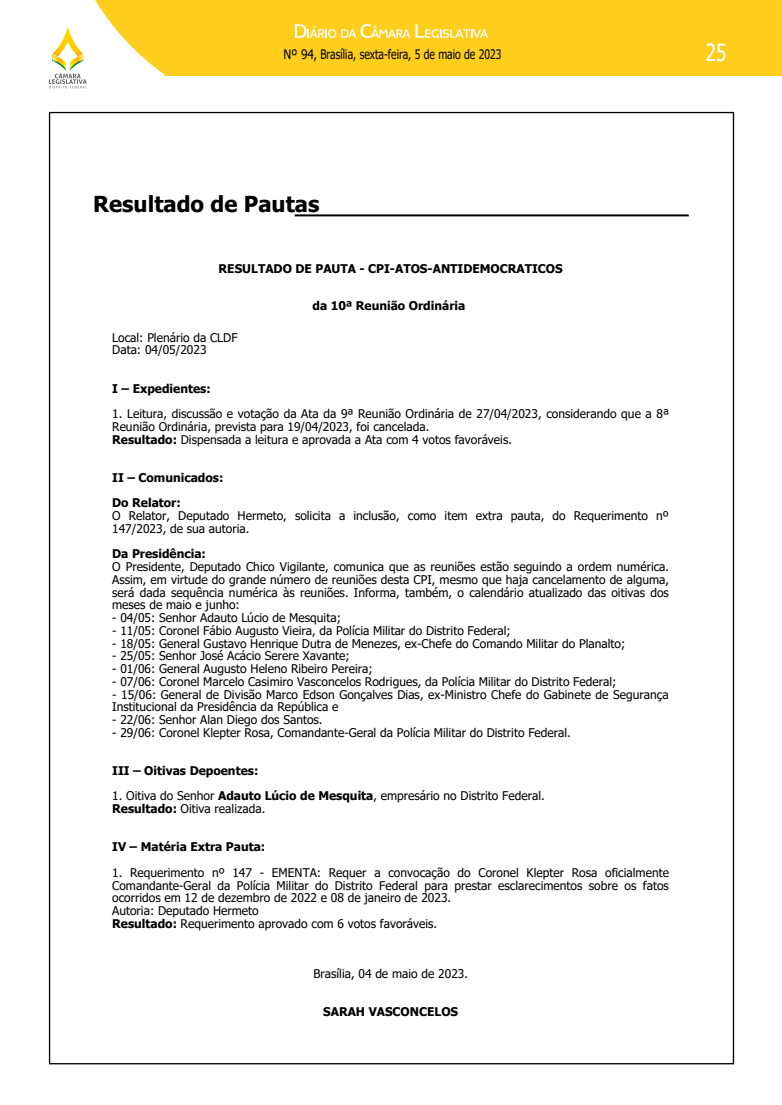
<style>
.page{position:relative;width:782px;height:1105px;background:#fff}
.page>*{position:absolute;margin:0;border:0;box-sizing:border-box;transform-origin:0 0}
.t1{font:23.6px "Tahoma";color:#fff;scale:.8 1}
.t2{font:700 22px "Tahoma";color:#000}
.t3{font:13.1px "Tahoma";color:#000;scale:.9 1}
.t4{font:12px/12.7px "Tahoma";color:#000}
.t5{font:700 12px/25.5px "Tahoma";color:#000}
.s1{font-weight:700}
</style>
<div class="page">
<div style="left:0;top:0;width:781px;height:75px;background:#ffcd1c"></div>
<svg style="left:0;top:0;width:165px;height:89px"></svg>
<svg style="left:295px;top:24px;width:193px;height:14px"></svg>
<hr style="left:294px;top:214px;width:394px;height:2px;background:#000">
<p class="t3" style="left:283px;top:46px;width:244px">Nº 94, Brasília, sexta-feira, 5 de maio de 2023</p>
<h1 class="t1" style="left:705px;top:36px;width:27px">25</h1>
<h2 class="t2" style="left:93px;top:188px;width:228px">Resultado de Pautas</h2>
<p class="t5" style="left:218px;top:256px;width:345px">RESULTADO DE PAUTA - CPI-ATOS-ANTIDEMOCRATICOS</p>
<p class="t5" style="left:312px;top:294px;width:154px">da 10ª Reunião Ordinária</p>
<p class="t4" style="left:112px;top:332px;width:127px">Local: Plenário da CLDF<br>Data: 04/05/2023</p>
<p class="t5" style="left:112px;top:376px;width:100px">I – Expedientes:</p>
<p class="t4" style="left:112px;top:408px;width:558px">1. Leitura, discussão e votação da Ata da 9ª Reunião Ordinária de 27/04/2023, considerando que a 8ª<br>Reunião Ordinária, prevista para 19/04/2023, foi cancelada.<br><span class="s1">Resultado:</span> Dispensada a leitura e aprovada a Ata com 4 votos favoráveis.</p>
<p class="t5" style="left:112px;top:465px;width:113px">II – Comunicados:<br>Do Relator:</p>
<p class="t4" style="left:112px;top:510px;width:557px">O Relator, Deputado Hermeto, solicita a inclusão, como item extra pauta, do Requerimento nº<br>147/2023, de sua autoria.</p>
<p class="t5" style="left:112px;top:542px;width:95px">Da Presidência:</p>
<p class="t4" style="left:112px;top:561px;width:558px;text-align:justify">O Presidente, Deputado Chico Vigilante, comunica que as reuniões estão seguindo a ordem numérica.<br>Assim, em virtude do grande número de reuniões desta CPI, mesmo que haja cancelamento de alguma, será dada sequência numérica às reuniões. Informa, também, o calendário atualizado das oitivas dos meses de maio e junho:</p>
<p class="t4" style="left:112px;top:612px;width:230px">- 04/05: Senhor Adauto Lúcio de Mesquita;</p>
<p class="t4" style="left:112px;top:625px;width:400px">- 11/05: Coronel Fábio Augusto Vieira, da Polícia Militar do Distrito Federal;</p>
<p class="t4" style="left:112px;top:637px;width:514px">- 18/05: General Gustavo Henrique Dutra de Menezes, ex-Chefe do Comando Militar do Planalto;</p>
<p class="t4" style="left:112px;top:650px;width:239px">- 25/05: Senhor José Acácio Serere Xavante;</p>
<p class="t4" style="left:112px;top:663px;width:262px">- 01/06: General Augusto Heleno Ribeiro Pereira;</p>
<p class="t4" style="left:112px;top:676px;width:505px">- 07/06: Coronel Marcelo Casimiro Vasconcelos Rodrigues, da Polícia Militar do Distrito Federal;</p>
<p class="t4" style="left:112px;top:688px;width:557px">- 15/06: General de Divisão Marco Edson Gonçalves Dias, ex-Ministro Chefe do Gabinete de Segurança<br>Institucional da Presidência da República e</p>
<p class="t4" style="left:112px;top:714px;width:212px">- 22/06: Senhor Alan Diego dos Santos.</p>
<p class="t4" style="left:112px;top:727px;width:460px">- 29/06: Coronel Klepter Rosa, Comandante-Geral da Polícia Militar do Distrito Federal.</p>
<p class="t5" style="left:112px;top:758px;width:148px">III – Oitivas Depoentes:</p>
<p class="t4" style="left:112px;top:790px;width:434px">1. Oitiva do Senhor <span class="s1">Adauto Lúcio de Mesquita</span>, empresário no Distrito Federal.<br><span class="s1">Resultado:</span> Oitiva realizada.</p>
<p class="t5" style="left:112px;top:835px;width:154px">IV – Matéria Extra Pauta:</p>
<p class="t4" style="left:112px;top:867px;width:558px">1. Requerimento nº 147 - EMENTA: Requer a convocação do Coronel Klepter Rosa oficialmente Comandante-Geral da Polícia Militar do Distrito Federal para prestar esclarecimentos sobre os fatos ocorridos em 12 de dezembro de 2022 e 08 de janeiro de 2023.<br>Autoria: Deputado Hermeto<br><span class="s1">Resultado:</span> Requerimento aprovado com 6 votos favoráveis.</p>
<p class="t4" style="left:313px;top:968px;width:156px">Brasília, 04 de maio de 2023.</p>
<p class="t5" style="left:323px;top:999px;width:136px">SARAH VASCONCELOS</p>
</div>
